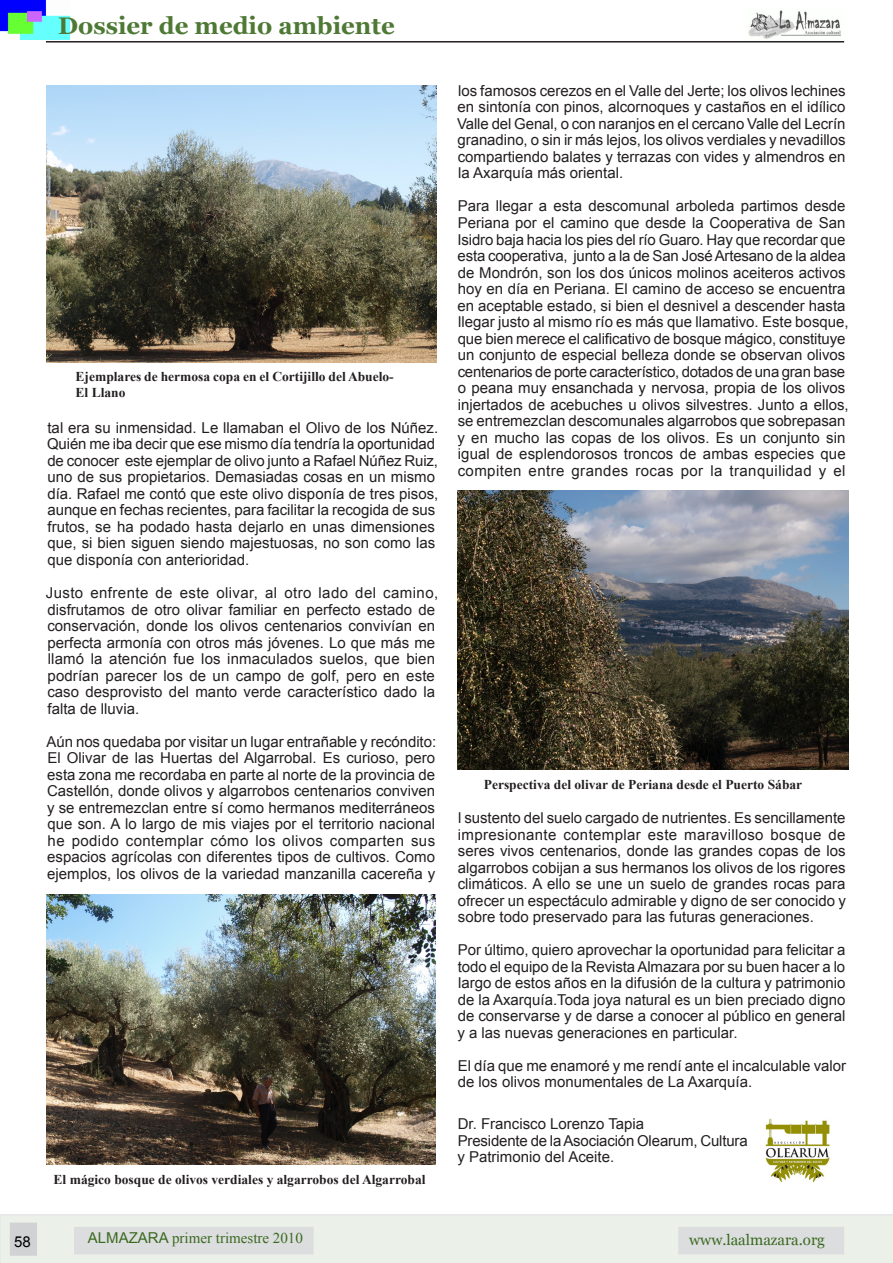
<style>
.page{position:relative;width:893px;height:1263px;background:#fff}
.page>*{position:absolute;margin:0;border:0;box-sizing:border-box;transform-origin:0 0}
.t1{font:700 24px "Georgia";color:#4e7934}
.Pie{font:15px/16.5px "Arial";color:#231f20}
.t2{font:15px "Times New Roman";color:#3a6a1e}
.t3{font:15px "Georgia";color:#3a6a1e}
.t4{font:15px "Arial";color:#000}
.Pie-2{font:700 13.5px/16.5px "Times New Roman";color:#231f20}
.s1{font-family:"Arial"}
</style>
<div class="page">
<hr style="left:46px;top:41px;width:798px;height:2px;background:#231f20">
<img style="left:0;top:0;width:70px;height:39px">
<div style="left:0;top:1214px;width:893px;height:49px;background:#ebf0e8"></div>
<div style="left:74px;top:1227px;width:240px;height:27px;background:#dcdddf"></div>
<div style="left:10px;top:1222px;width:27px;height:34px;background:#d1d2d4"></div>
<div style="left:678px;top:1227px;width:166px;height:27px;background:#dcdddf"></div>
<img style="left:748px;top:10px;width:93px;height:29px">
<img style="left:47px;top:894px;width:389px;height:270px">
<img style="left:47px;top:85px;width:390px;height:277px">
<img style="left:457px;top:490px;width:391px;height:280px">
<img style="left:765px;top:1118px;width:65px;height:65px">
<p class="t1" style="left:58px;top:10px;width:338px">Dossier de medio ambiente</p>
<p class="Pie-2" style="left:76px;top:368px;width:320px">Ejemplares de hermosa copa en el Cortijillo del Abuelo-<br>El Llano</p>
<p class="Pie" style="left:47px;top:420px;width:393px">tal era su inmensidad. Le llamaban el Olivo de los Núñez.<br>Quién me iba decir que ese mismo día tendría la oportunidad de conocer este ejemplar de olivo junto a Rafael Núñez Ruiz, uno de sus propietarios. Demasiadas cosas en un mismo día. Rafael me contó que este olivo disponía de tres pisos, aunque en fechas recientes, para facilitar la recogida de sus frutos, se ha podado hasta dejarlo en unas dimensiones que, si bien siguen siendo majestuosas, no son como las que disponía con anterioridad.</p>
<p class="Pie" style="left:46px;top:585px;width:394px">Justo enfrente de este olivar, al otro lado del camino, disfrutamos de otro olivar familiar en perfecto estado de conservación, donde los olivos centenarios convivían en perfecta armonía con otros más jóvenes. Lo que más me llamó la atención fue los inmaculados suelos, que bien podrían parecer los de un campo de golf, pero en este caso desprovisto del manto verde característico dado la falta de lluvia.</p>
<p class="Pie" style="left:46px;top:733px;width:391px;text-align:justify">Aún nos quedaba por visitar un lugar entrañable y recóndito:<br>El Olivar de las Huertas del Algarrobal. Es curioso, pero esta zona me recordaba en parte al norte de la provincia de Castellón, donde olivos y algarrobos centenarios conviven y se entremezclan entre sí como hermanos mediterráneos que son. A lo largo de mis viajes por el territorio nacional he podido contemplar cómo los olivos comparten sus espacios agrícolas con diferentes tipos de cultivos. Como ejemplos, los olivos de la variedad manzanilla cacereña y</p>
<p class="Pie-2" style="left:54px;top:1171px;width:373px">El mágico bosque de olivos verdiales y algarrobos del Algarrobal</p>
<p class="Pie" style="left:457px;top:83px;width:390px;text-align:justify">los famosos cerezos en el Valle del Jerte; los olivos lechines en sintonía con pinos, alcornoques y castaños en el idílico Valle del Genal, o con naranjos en el cercano Valle del Lecrín granadino, o sin ir más lejos, los olivos verdiales y nevadillos compartiendo balates y terrazas con vides y almendros en la Axarquía más oriental.</p>
<p class="Pie" style="left:457px;top:198px;width:393px">Para llegar a esta descomunal arboleda partimos desde Periana por el camino que desde la Cooperativa de San Isidro baja hacia los pies del río Guaro. Hay que recordar que esta cooperativa, junto a la de San José Artesano de la aldea de Mondrón, son los dos únicos molinos aceiteros activos hoy en día en Periana. El camino de acceso se encuentra en aceptable estado, si bien el desnivel a descender hasta llegar justo al mismo río es más que llamativo. Este bosque, que bien merece el calificativo de bosque mágico, constituye un conjunto de especial belleza donde se observan olivos centenarios de porte característico, dotados de una gran base o peana muy ensanchada y nervosa, propia de los olivos injertados de acebuches u olivos silvestres. Junto a ellos, se entremezclan descomunales algarrobos que sobrepasan y en mucho las copas de los olivos. Es un conjunto sin igual de esplendorosos troncos de ambas especies que compiten entre grandes rocas por la tranquilidad y el</p>
<p class="Pie-2" style="left:484px;top:776px;width:320px">Perspectiva del olivar de Periana desde el Puerto Sábar</p>
<p class="Pie" style="left:458px;top:810px;width:390px;text-align:justify">l sustento del suelo cargado de nutrientes. Es sencillamente impresionante contemplar este maravilloso bosque de seres vivos centenarios, donde las grandes copas de los algarrobos cobijan a sus hermanos los olivos de los rigores climáticos. A ello se une un suelo de grandes rocas para ofrecer un espectáculo admirable y digno de ser conocido y sobre todo preservado para las futuras generaciones.</p>
<p class="Pie" style="left:457px;top:942px;width:390px;text-align:justify">Por último, quiero aprovechar la oportunidad para felicitar a todo el equipo de la Revista Almazara por su buen hacer a lo largo de estos años en la difusión de la cultura y patrimonio de la Axarquía.Toda joya natural es un bien preciado digno de conservarse y de darse a conocer al público en general y a las nuevas generaciones en particular.</p>
<p class="Pie" style="left:458px;top:1057px;width:390px">El día que me enamoré y me rendí ante el incalculable valor de los olivos monumentales de La Axarquía.</p>
<p class="Pie" style="left:458px;top:1116px;width:188px">Dr. Francisco Lorenzo Tapia</p>
<p class="Pie" style="left:457px;top:1132px;width:292px">Presidente de la Asociación Olearum, Cultura y Patrimonio del Aceite.</p>
<p class="t4" style="left:14px;top:1232px;width:18px">58</p>
<p class="t2" style="left:88px;top:1228px;width:217px"><span class="s1">ALMAZARA</span> primer trimestre 2010</p>
<p class="t3" style="left:689px;top:1230px;width:137px">www.laalmazara.org</p>
</div>
